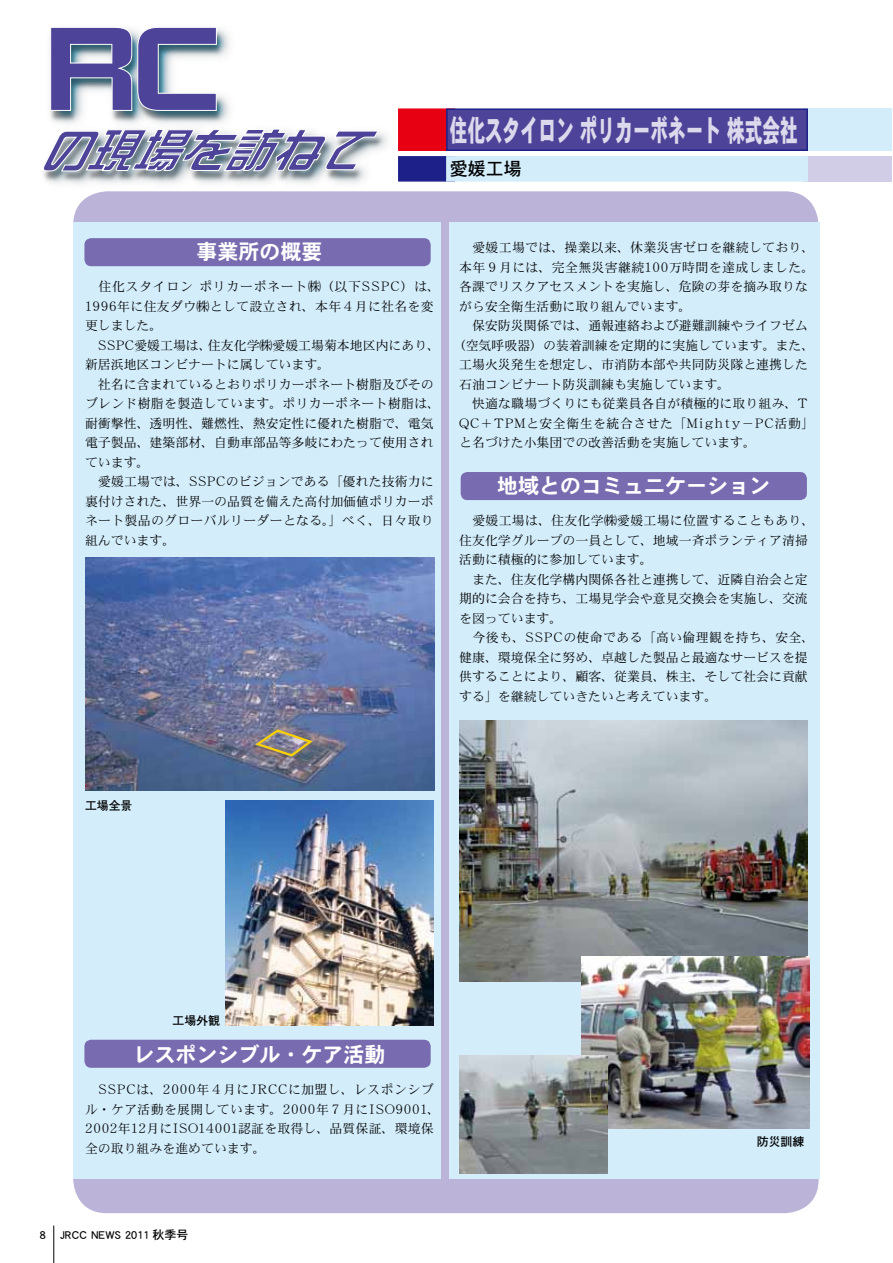
<style>
.page{position:relative;width:893px;height:1263px;background:#fff}
.page>*{position:absolute;margin:0;border:0;box-sizing:border-box;transform-origin:0 0}
.t1{font:30px "DFHS Gothic Std W9";color:#ddd9ec;scale:.59 1}
.t2{font:21px "DFHS Gothic Std W7";color:#fff}
.t3{font:18px "DFHS Gothic Std W5";color:#000}
.t4{font:12.9px/19.5px "DFHS Mincho Std W3";color:#000}
.t5{font:12.9px "DFHS Mincho Std W3";letter-spacing:.03em;color:#000}
.t6{font:12.9px "DFHS Mincho Std W3";letter-spacing:.025em;color:#000}
.t7{font:12px "DFHS Gothic Std W5";color:#000}
.t8{font:700 11.85px "Futo Go B101 Pro";color:#000}
</style>
<div class="page">
<img style="left:43px;top:172px;width:35px;height:12px">
<img style="left:78px;top:172px;width:45px;height:12px">
<img style="left:123px;top:172px;width:145px;height:12px">
<img style="left:174px;top:172px;width:87px;height:12px">
<img style="left:268px;top:172px;width:48px;height:12px">
<img style="left:316px;top:132px;width:72px;height:52px">
<svg style="left:43px;top:129px;width:337px;height:43px"></svg>
<img style="left:43px;top:47px;width:85px;height:86px">
<img style="left:128px;top:28px;width:111px;height:106px">
<svg style="left:50px;top:27px;width:167px;height:84px"></svg>
<div style="left:73px;top:191px;width:746px;height:1022px;background:#bbb3d8;border-radius:34px"></div>
<hr style="left:54px;top:1225px;width:1px;height:38px;background:#000">
<div style="left:803px;top:156px;width:89px;height:26px;background:#d2cde6"></div>
<div style="left:803px;top:108px;width:89px;height:43px;background:#d3edfb"></div>
<div style="left:449px;top:222px;width:370px;height:957px;background:#d3edfb"></div>
<div style="left:73px;top:222px;width:367px;height:957px;background:#d3edfb"></div>
<div style="left:398px;top:156px;width:57px;height:26px;background:#1d2088;border:2px solid #1d2088"></div>
<div style="left:398px;top:108px;width:57px;height:43px;background:#e60012;border:2px solid #e60012"></div>
<div style="left:446px;top:156px;width:362px;height:26px;background:#d3edfb;border:2px solid #d3edfb"></div>
<div style="left:446px;top:108px;width:362px;height:43px;background:#4d4398;border:2px solid #1d2088"></div>
<div style="left:84px;top:238px;width:347px;height:28px;background:#796baf;border-radius:7px"></div>
<div style="left:84px;top:1040px;width:347px;height:28px;background:#796baf;border-radius:7px"></div>
<div style="left:461px;top:472px;width:346px;height:28px;background:#796baf;border-radius:7px"></div>
<img style="left:226px;top:800px;width:208px;height:225px">
<img style="left:459px;top:721px;width:348px;height:261px">
<img style="left:581px;top:957px;width:229px;height:171px">
<img style="left:459px;top:1056px;width:149px;height:118px">
<img style="left:85px;top:557px;width:349px;height:234px">
<svg style="left:253px;top:728px;width:62px;height:30px;background:#8e8579"></svg>
<h1 class="t1" style="left:450px;top:114px;width:591px">住化スタイロン ポリカーボネート 株式会社</h1>
<h3 class="t3" style="left:450px;top:159px;width:73px">愛媛工場</h3>
<h2 class="t2" style="left:196px;top:240px;width:127px">事業所の概要</h2>
<p class="t4" style="left:82px;top:276px;width:360px">　住化スタイロン ポリカーボネート㈱（以下ＳＳＰＣ）は、<br>１９９６年に住友ダウ㈱として設立され、本年４月に社名を変更しました。<br>　ＳＳＰＣ愛媛工場は、住友化学㈱愛媛工場菊本地区内にあり、新居浜地区コンビナートに属しています。<br>　社名に含まれているとおりポリカーボネート樹脂及びそのブレンド樹脂を製造しています。ポリカーボネート樹脂は、耐衝撃性、透明性、難燃性、熱安定性に優れた樹脂で、電気電子製品、建築部材、自動車部品等多岐にわたって使用されています。<br>　愛媛工場では、ＳＳＰＣのビジョンである「優れた技術力に裏付けされた、世界一の品質を備えた高付加価値ポリカーボネート製品のグローバルリーダーとなる。」べく、日々取り組んでいます。</p>
<p class="t6" style="left:459px;top:240px;width:357px">　愛媛工場では、操業以来、休業災害ゼロを継続しており、</p>
<p class="t5" style="left:459px;top:260px;width:357px">本年９月には、完全無災害継続１００万時間を達成しました。</p>
<p class="t4" style="left:459px;top:276px;width:350px">各課でリスクアセスメントを実施し、危険の芽を摘み取りな</p>
<p class="t4" style="left:459px;top:296px;width:234px">がら安全衛生活動に取り組んでいます。</p>
<p class="t4" style="left:459px;top:315px;width:350px">　保安防災関係では、通報連絡および避難訓練やライフゼム</p>
<p class="t4" style="left:453px;top:335px;width:363px">（空気呼吸器）の装着訓練を定期的に実施しています。また、</p>
<p class="t4" style="left:459px;top:354px;width:350px">工場火災発生を想定し、市消防本部や共同防災隊と連携した</p>
<p class="t4" style="left:459px;top:374px;width:272px">石油コンビナート防災訓練も実施しています。</p>
<p class="t4" style="left:459px;top:393px;width:351px">　快適な職場づくりにも従業員各自が積極的に取り組み、Ｔ</p>
<p class="t4" style="left:458px;top:413px;width:358px">ＱＣ＋ＴＰＭと安全衛生を統合させた「Ｍｉｇｈｔｙ−ＰＣ活動」</p>
<p class="t4" style="left:459px;top:432px;width:298px">と名づけた小集団での改善活動を実施しています。</p>
<h2 class="t2" style="left:497px;top:474px;width:275px">地域とのコミュニケーション</h2>
<p class="t4" style="left:459px;top:510px;width:357px">　愛媛工場は、住友化学㈱愛媛工場に位置することもあり、住友化学グループの一員として、地域一斉ボランティア清掃活動に積極的に参加しています。<br>　また、住友化学構内関係各社と連携して、近隣自治会と定期的に会合を持ち、工場見学会や意見交換会を実施し、交流を図っています。<br>　今後も、ＳＳＰＣの使命である「高い倫理観を持ち、安全、健康、環境保全に努め、卓越した製品と最適なサービスを提供することにより、顧客、従業員、株主、そして社会に貢献する」を継続していきたいと考えています。</p>
<p class="t8" style="left:85px;top:796px;width:49px">工場全景</p>
<p class="t8" style="left:173px;top:1011px;width:49px">工場外観</p>
<h2 class="t2" style="left:133px;top:1043px;width:254px">レスポンシブル・ケア活動</h2>
<p class="t4" style="left:83px;top:1080px;width:359px">　ＳＳＰＣは、２０００年４月にＪＲＣＣに加盟し、レスポンシブル・ケア活動を展開しています。２０００年７月にＩＳＯ９００１、<br>２００２年１２月にＩＳＯ１４００１認証を取得し、品質保証、環境保全の取り組みを進めています。</p>
<p class="t7" style="left:40px;top:1228px;width:150px">8 JRCC NEWS 2011 秋季号</p>
<p class="t8" style="left:757px;top:1132px;width:49px">防災訓練</p>
</div>
